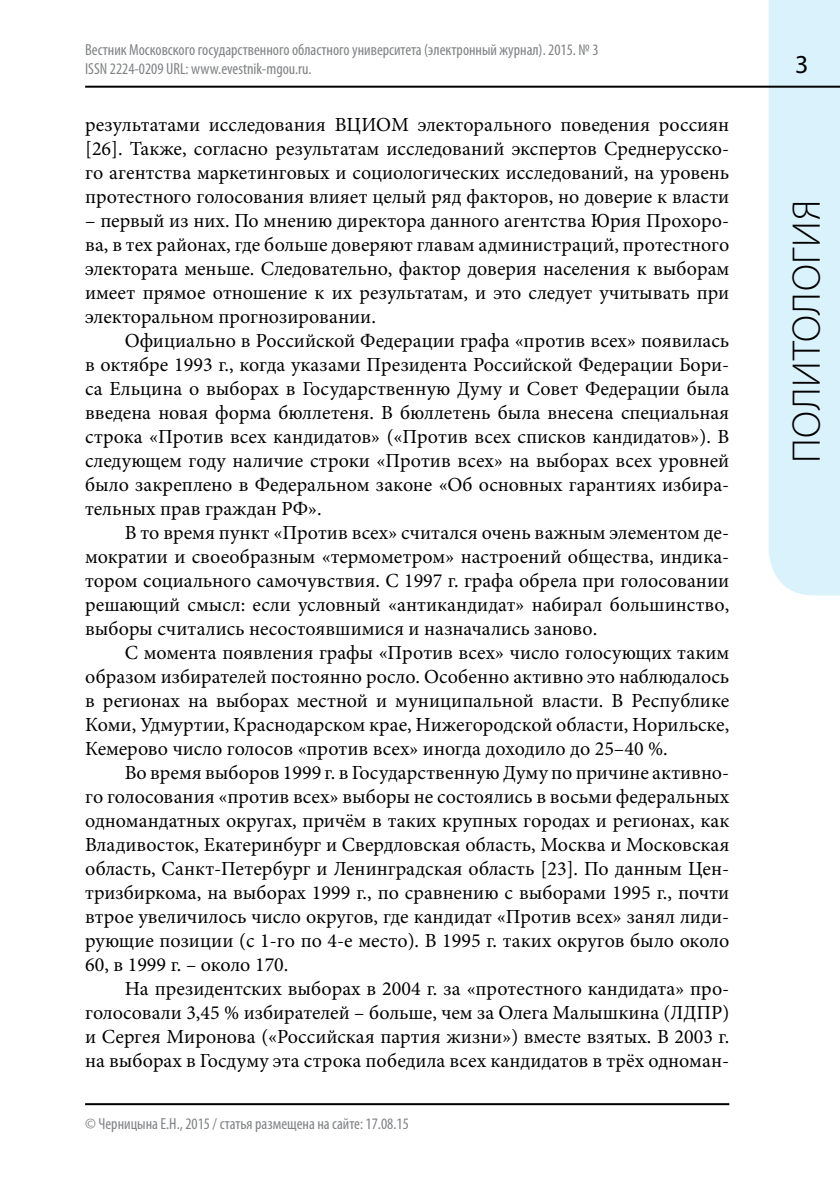
<style>
.page{position:relative;width:840px;height:1191px;background:#fff}
.page>*{position:absolute;margin:0;border:0;box-sizing:border-box;transform-origin:0 0}
.t1{font:300 40px "Myriad Pro";letter-spacing:.02em;color:#000}
.t2{font:20px/24px "Minion Pro";color:#000;text-align:justify}
.t3{font:condensed 16px/19.2px "Myriad Pro";color:#808284}
</style>
<div class="page">
<div style="left:768px;top:0;width:71px;height:595px;background:#daf2fc"></div>
<hr style="left:85px;top:86px;width:754px;height:2px;background:#000">
<hr style="left:85px;top:1103px;width:644px;height:2px;background:#000">
<svg style="left:795px;top:56px;width:11px;height:17px"></svg>
<p class="t3" style="left:85px;top:39px;width:514px">Вестник Московского государственного областного университета (электронный журнал). 2015. № 3<br>ISSN 2224-0209 URL: www.evestnik-mgou.ru.</p>
<p class="t2" style="left:85px;top:112px;width:645px">результатами исследования ВЦИОМ электорального поведения россиян [26]. Также, согласно результатам исследований экспертов Среднерусско&shy;го агентства маркетинговых и социологических исследований, на уровень протестного голосования влияет целый ряд факторов, но доверие к власти</p>
<p class="t2" style="left:85px;top:208px;width:645px">– первый из них. По мнению директора данного агентства Юрия Прохоро&shy;ва, в тех районах, где больше доверяют главам администраций, протестного электората меньше. Следовательно, фактор доверия населения к выборам имеет прямое отношение к их результатам, и это следует учитывать при электоральном прогнозировании.</p>
<p class="t2" style="left:85px;top:328px;width:645px;text-indent:40px">Официально в Российской Федерации графа «против всех» появилась в октябре 1993 г., когда указами Президента Российской Федерации Бори&shy;са Ельцина о выборах в Государственную Думу и Совет Федерации была введена новая форма бюллетеня. В бюллетень была внесена специальная строка «Против всех кандидатов» («Против всех списков кандидатов»). В следующем году наличие строки «Против всех» на выборах всех уровней было закреплено в Федеральном законе «Об основных гарантиях избира&shy;тельных прав граждан РФ».</p>
<p class="t2" style="left:85px;top:520px;width:645px;text-indent:40px">В то время пункт «Против всех» считался очень важным элементом де&shy;мократии и своеобразным «термометром» настроений общества, индика&shy;тором социального самочувствия. С 1997 г. графа обрела при голосовании решающий смысл: если условный «антикандидат» набирал большинство, выборы считались несостоявшимися и назначались заново.</p>
<p class="t2" style="left:85px;top:640px;width:645px;text-indent:40px">С момента появления графы «Против всех» число голосующих таким образом избирателей постоянно росло. Особенно активно это наблюдалось в регионах на выборах местной и муниципальной власти. В Республике Коми, Удмуртии, Краснодарском крае, Нижегородской области, Норильске, Кемерово число голосов «против всех» иногда доходило до 25–40 %.</p>
<p class="t2" style="left:85px;top:760px;width:645px;text-indent:40px">Во время выборов 1999 г. в Государственную Думу по причине активно&shy;го голосования «против всех» выборы не состоялись в восьми федеральных одномандатных округах, причём в таких крупных городах и регионах, как Владивосток, Екатеринбург и Свердловская область, Москва и Московская область, Санкт-Петербург и Ленинградская область [23]. По данным Цен&shy;тризбиркома, на выборах 1999 г., по сравнению с выборами 1995 г., почти втрое увеличилось число округов, где кандидат «Против всех» занял лиди&shy;рующие позиции (с 1-го по 4-е место). В 1995 г. таких округов было около 60, в 1999 г. – около 170.</p>
<p class="t2" style="left:85px;top:976px;width:645px;text-indent:40px">На президентских выборах в 2004 г. за «протестного кандидата» про&shy;голосовали 3,45 % избирателей – больше, чем за Олега Малышкина (ЛДПР) и Сергея Миронова («Российская партия жизни») вместе взятых. В 2003 г. на выборах в Госдуму эта строка победила всех кандидатов в трёх одноман-</p>
<p class="t3" style="left:85px;top:1114px;width:325px">© Черницына Е.Н., 2015 / статья размещена на сайте: 17.08.15</p>
<h1 class="t1" style="left:782px;top:463px;width:264px;rotate:-90deg">политология</h1>
</div>
